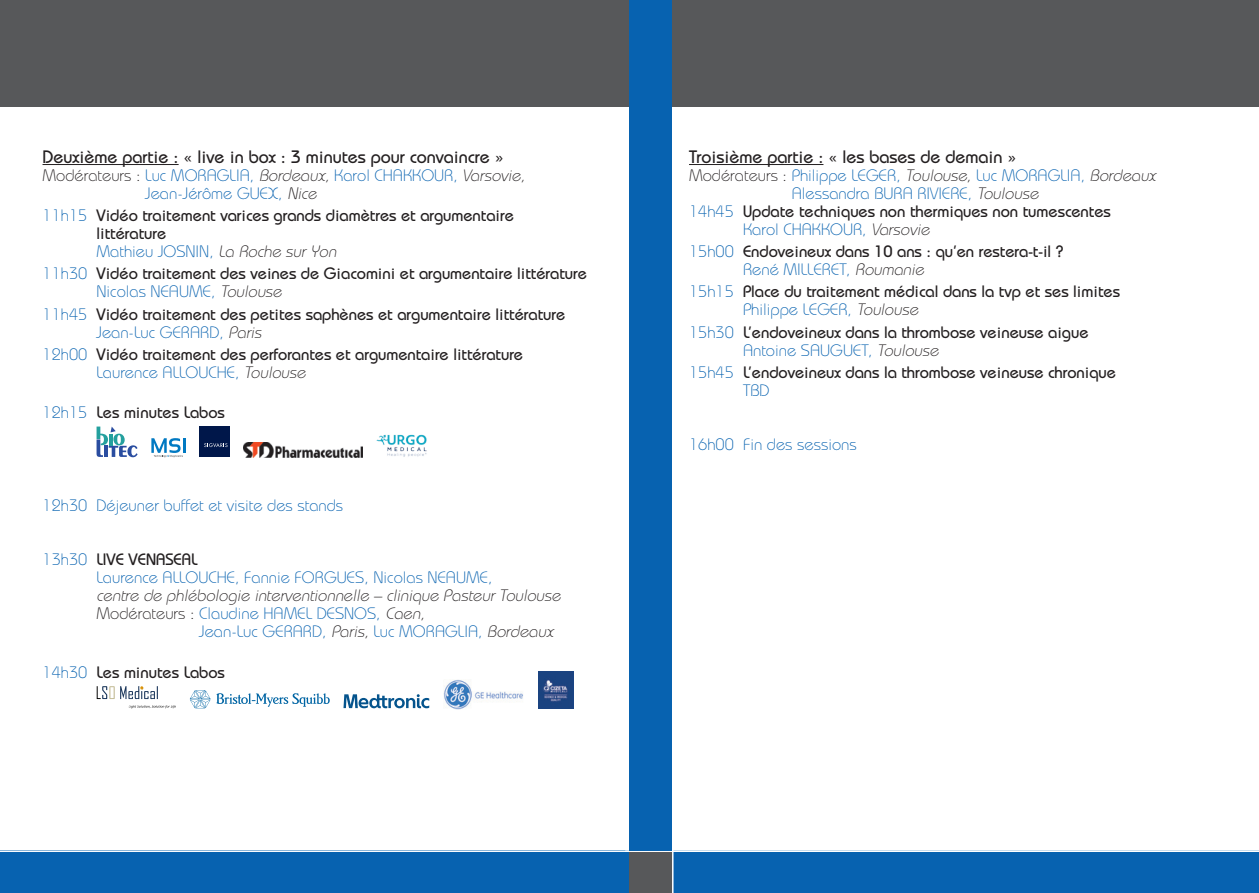
<style>
.page{position:relative;width:1259px;height:893px;background:#fff}
.page>*{position:absolute;margin:0;border:0;box-sizing:border-box;transform-origin:0 0}
.t1{font:500 18px "Bauhaus";color:#231f20}
.t2{font:500 16.5px/18px "Bauhaus";color:#231f20}
.t3{font:300 16.5px/18px "Bauhaus";color:#0762b0}
.t4{font:italic 300 16.5px/18px "Bauhaus";color:#231f20}
.s1{color:#231f20}
.s2{font-style:italic;color:#231f20}
.s3{font-weight:300;color:#0762b0}
.s4{font-style:normal;color:#0762b0}
.s5{font-weight:500;font-style:normal}
</style>
<div class="page">
<div style="left:0;top:850px;width:1259px;height:43px;background:#0762b0"></div>
<hr style="left:0;top:850px;width:1259px;height:2px;background:#fff">
<div style="left:629px;top:850px;width:43px;height:43px;background:#57585a"></div>
<hr style="left:672px;top:106px;width:1px;height:787px;background:#fff">
<hr style="left:625px;top:850px;width:634px;height:2px;background:#fff">
<div style="left:0;top:0;width:1259px;height:106px;background:#57585a"></div>
<hr style="left:43px;top:164px;width:136px;height:1px;background:#231f20">
<svg style="left:97px;top:427px;width:41px;height:30px"></svg>
<hr style="left:183px;top:438px;width:3px;height:15px;background:#0079c2">
<svg style="left:151px;top:438px;width:32px;height:19px"></svg>
<div style="left:199px;top:427px;width:31px;height:30px;background:#00174a"></div>
<svg style="left:204px;top:443px;width:23px;height:4px"></svg>
<img style="left:244px;top:442px;width:118px;height:15px">
<img style="left:376px;top:434px;width:51px;height:23px">
<img style="left:97px;top:686px;width:61px;height:13px">
<svg style="left:140px;top:686px;width:3px;height:4px"></svg>
<svg style="left:165px;top:705px;width:10px;height:3px"></svg>
<svg style="left:190px;top:690px;width:140px;height:18px"></svg>
<svg style="left:343px;top:694px;width:86px;height:14px"></svg>
<img style="left:443px;top:680px;width:80px;height:29px">
<img style="left:538px;top:672px;width:35px;height:36px">
<div style="left:629px;top:0;width:43px;height:850px;background:#0762b0"></div>
<hr style="left:689px;top:164px;width:134px;height:1px;background:#231f20">
<p class="t1" style="left:43px;top:146px;width:463px">Deuxième partie : « live in box : 3 minutes pour convaincre »</p>
<p class="t3" style="left:145px;top:166px;width:385px;text-indent:-103px"><span class="s1">Modérateurs :</span> Luc MORAGLIA, <span class="s2">Bordeaux,</span>Karol CHAKKOUR, <span class="s2">Varsovie,<br></span>Jean-Jérôme GUEX, <span class="s2">Nice</span></p>
<p class="t2" style="left:97px;top:206px;width:419px;text-indent:-54px"><span class="s3">11h15</span> Vidéo traitement varices grands diamètres et argumentaire littérature</p>
<p class="t3" style="left:97px;top:242px;width:245px">Mathieu JOSNIN, <span class="s2">La Roche sur Yon</span></p>
<p class="t2" style="left:43px;top:264px;width:546px"><span class="s3">11h30</span> Vidéo traitement des veines de Giacomini et argumentaire littérature</p>
<p class="t3" style="left:97px;top:282px;width:190px">Nicolas NEAUME, <span class="s2">Toulouse</span></p>
<p class="t2" style="left:43px;top:305px;width:524px"><span class="s3">11h45</span> Vidéo traitement des petites saphènes et argumentaire littérature</p>
<p class="t3" style="left:97px;top:323px;width:170px">Jean-Luc GERARD, <span class="s2">Paris</span></p>
<p class="t2" style="left:43px;top:345px;width:482px"><span class="s3">12h00</span> Vidéo traitement des perforantes et argumentaire littérature</p>
<p class="t3" style="left:97px;top:363px;width:214px">Laurence ALLOUCHE, <span class="s2">Toulouse</span></p>
<p class="t2" style="left:43px;top:403px;width:184px"><span class="s3">12h15</span> Les minutes Labos</p>
<p class="t3" style="left:43px;top:496px;width:302px">12h30 Déjeuner buffet et visite des stands</p>
<p class="t4" style="left:97px;top:550px;width:469px;text-indent:-54px"><span class="s4">13h30</span> <span class="s5">LIVE VENASEAL<br></span><span class="s4">Laurence ALLOUCHE, Fannie FORGUES, Nicolas NEAUME,<br></span>centre de phlébologie interventionnelle – clinique Pasteur Toulouse</p>
<p class="t3" style="left:199px;top:604px;width:359px;text-indent:-103px"><span class="s1">Modérateurs :</span> Claudine HAMEL DESNOS, <span class="s2">Caen,<br></span>Jean-Luc GERARD, <span class="s2">Paris,</span>Luc MORAGLIA, <span class="s2">Bordeaux</span></p>
<p class="t2" style="left:43px;top:663px;width:184px"><span class="s3">14h30</span> Les minutes Labos</p>
<p class="t1" style="left:689px;top:146px;width:329px">Troisième partie : « les bases de demain »</p>
<p class="t3" style="left:792px;top:166px;width:369px;text-indent:-103px"><span class="s1">Modérateurs :</span> Philippe LEGER, <span class="s2">Toulouse,</span> Luc MORAGLIA, <span class="s2">Bordeaux<br></span>Alessandra BURA RIVIERE, <span class="s2">Toulouse</span></p>
<p class="t2" style="left:689px;top:202px;width:423px"><span class="s3">14h45</span> Update techniques non thermiques non tumescentes</p>
<p class="t3" style="left:743px;top:220px;width:191px">Karol CHAKKOUR, <span class="s2">Varsovie</span></p>
<p class="t2" style="left:689px;top:242px;width:376px"><span class="s3">15h00</span> Endoveineux dans 10 ans : qu’en restera-t-il ?</p>
<p class="t3" style="left:743px;top:260px;width:186px">René MILLERET, <span class="s2">Roumanie</span></p>
<p class="t2" style="left:689px;top:282px;width:432px"><span class="s3">15h15</span> Place du traitement médical dans la tvp et ses limites</p>
<p class="t3" style="left:743px;top:300px;width:180px">Philippe LEGER, <span class="s2">Toulouse</span></p>
<p class="t2" style="left:689px;top:323px;width:401px"><span class="s3">15h30</span> L’endoveineux dans la thrombose veineuse aigue</p>
<p class="t3" style="left:743px;top:341px;width:200px">Antoine SAUGUET, <span class="s2">Toulouse</span></p>
<p class="t2" style="left:689px;top:363px;width:428px"><span class="s3">15h45</span> L’endoveineux dans la thrombose veineuse chronique</p>
<p class="t3" style="left:743px;top:381px;width:28px">TBD</p>
<p class="t3" style="left:689px;top:435px;width:169px">16h00 Fin des sessions</p>
</div>
